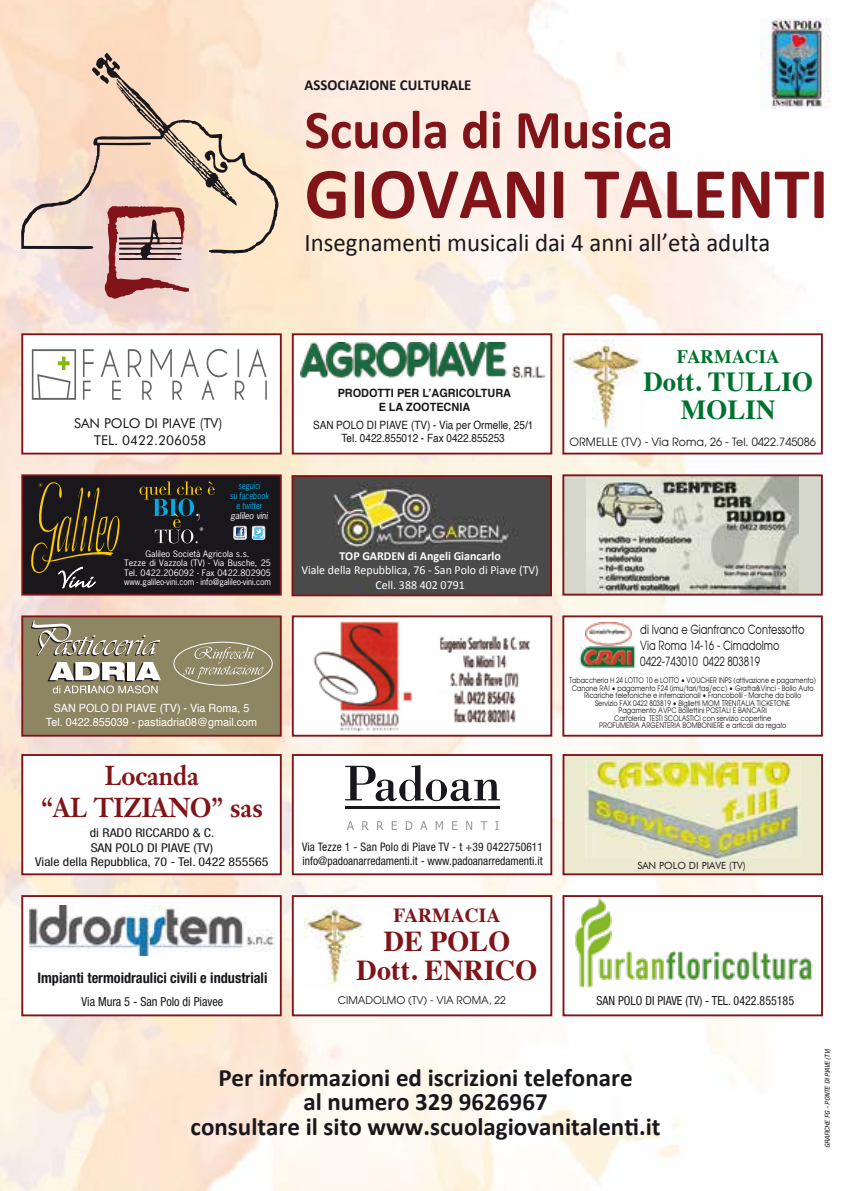
<style>
.page{position:relative;width:851px;height:1191px;background:#fff}
.page>*{position:absolute;margin:0;border:0;box-sizing:border-box;transform-origin:0 0}
.t1{font:700 73.2px "Calibri";color:#801418}
.t2{font:700 54.8px "Calibri";color:#801418}
.t3{font:700 28.8px/28.8px "Times";letter-spacing:.005em;color:#801418;text-align:center}
.t4{font:700 27.6px/27.6px "Times";letter-spacing:.005em;color:#00722d;text-align:center}
.t5{font:700 27px/31.4px "Janson Text";color:#801418;text-align:center;scale:.9 1}
.t6{font:25.6px "Calibri";color:#1a171c}
.t7{font:700 25px/24.8px "Calibri";color:#1a171c;text-align:center}
.t8{font:700 20px "Times";letter-spacing:.005em;color:#801418}
.t9{font:700 19px "Times";letter-spacing:.005em;color:#00722d}
.t10{font:700 15.2px "Calibri";color:#1a171c}
.t11{font:700 condensed 14.6px "Helvetica Neue LT Std";color:#1a171c}
.t12{font:13.6px/16.4px "Futura BT";color:#1a171c;text-align:center}
.t13{font:12.6px/15.8px "Avant Garde";color:#1a171c;scale:.78 1}
.t14{font:condensed 12.6px "Helvetica Neue LT Std";color:#1a171c;scale:.96 1}
.t15{font:condensed 12.6px "Helvetica Neue LT Std";color:#1a171c}
.t16{font:12.2px/14.2px "Calibri";color:#fff;text-align:center}
.t17{font:700 12.2px "Calibri";color:#fff}
.t18{font:condensed 12px/14.2px "Helvetica Neue";color:#1a171c;text-align:center;scale:1.15 1}
.t19{font:condensed 11.8px/14.2px "Helvetica Neue LT Std";color:#1a171c}
.t20{font:11.4px/13.6px "Helvetica";color:#1a171c;text-align:center;scale:.87 1}
.t21{font:11.4px/13.2px "Helvetica";color:#fff;text-align:center;scale:.95 1}
.t22{font:11.4px "Avant Garde";color:#1a171c}
.t23{font:700 11.4px/13.6px "Helvetica";color:#1a171c;text-align:center;scale:.95 1}
.t24{font:10.6px "Avant Garde";color:#1a171c}
.t25{font:10px "Futura BT";color:#1a171c}
.t26{font:italic 8.8px/9.8px "News Gothic";color:#00abe2;text-align:center;scale:.86 1}
.t27{font:italic 8.8px "News Gothic";color:#fff}
.t28{font:8.4px/9.4px "News Gothic";color:#fff;text-align:center;scale:1.06 1}
.t29{font:7.6px/7.6px "Avant Garde";color:#1a171c;text-align:center;scale:.83 1}
.t30{font:italic condensed 6.8px "Helvetica Neue";color:#1a171c;scale:1.1 1}
</style>
<div class="page">
<img style="left:0;top:0;width:827px;height:1191px">
<div style="left:21px;top:474px;width:261px;height:121px;background:#1a171c;border:2px solid #801418"></div>
<div style="left:21px;top:615px;width:261px;height:121px;background:#8e8563;border:2px solid #801418"></div>
<div style="left:294px;top:478px;width:255px;height:115px;background:#4a4a4a"></div>
<img style="left:322px;top:478px;width:198px;height:71px">
<div style="left:291px;top:475px;width:261px;height:121px;border:2px solid #801418"></div>
<div style="left:292px;top:615px;width:260px;height:121px;background:#fff;border:2px solid #801418"></div>
<div style="left:562px;top:615px;width:260px;height:121px;background:#fff;border:2px solid #801418"></div>
<svg style="left:21px;top:53px;width:257px;height:201px;background:#ebd2bd"></svg>
<svg style="left:205px;top:150px;width:22px;height:23px"></svg>
<svg style="left:91px;top:67px;width:18px;height:17px"></svg>
<svg style="left:104px;top:205px;width:85px;height:94px;background:#bf908d"></svg>
<img style="left:760px;top:19px;width:70px;height:90px">
<img style="left:585px;top:622px;width:46px;height:20px">
<img style="left:578px;top:642px;width:58px;height:30px">
<img style="left:313px;top:621px;width:217px;height:111px">
<svg style="left:31px;top:620px;width:129px;height:36px"></svg>
<svg style="left:47px;top:662px;width:114px;height:31px"></svg>
<svg style="left:183px;top:646px;width:80px;height:33px"></svg>
<div style="left:173px;top:642px;width:99px;height:43px;border:1px solid #fff;border-radius:50%"></div>
<div style="left:21px;top:333px;width:261px;height:121px;background:#fff;border:2px solid #801418"></div>
<div style="left:292px;top:333px;width:260px;height:121px;background:#fff;border:2px solid #801418"></div>
<div style="left:562px;top:333px;width:260px;height:121px;background:#fff;border:2px solid #801418"></div>
<svg style="left:83px;top:348px;width:184px;height:52px"></svg>
<svg style="left:32px;top:349px;width:44px;height:51px"></svg>
<img style="left:569px;top:340px;width:71px;height:91px">
<img style="left:301px;top:342px;width:245px;height:36px">
<svg style="left:31px;top:482px;width:89px;height:106px"></svg>
<svg style="left:139px;top:481px;width:76px;height:62px"></svg>
<svg style="left:233px;top:526px;width:14px;height:14px"></svg>
<svg style="left:234px;top:526px;width:31px;height:13px"></svg>
<div style="left:21px;top:895px;width:261px;height:121px;background:#fff;border:2px solid #801418"></div>
<div style="left:292px;top:895px;width:260px;height:121px;background:#fff;border:2px solid #801418"></div>
<div style="left:292px;top:754px;width:260px;height:121px;background:#fff;border:2px solid #801418"></div>
<img style="left:305px;top:904px;width:58px;height:84px">
<div style="left:562px;top:895px;width:260px;height:121px;background:#fff;border:2px solid #801418"></div>
<div style="left:562px;top:754px;width:260px;height:121px;background:#ebead1;border:2px solid #801418"></div>
<img style="left:586px;top:760px;width:214px;height:98px">
<img style="left:30px;top:905px;width:245px;height:50px">
<div style="left:21px;top:754px;width:261px;height:121px;background:#fff;border:2px solid #801418"></div>
<svg style="left:347px;top:821px;width:7px;height:9px"></svg>
<svg style="left:362px;top:821px;width:7px;height:9px"></svg>
<svg style="left:377px;top:821px;width:6px;height:9px"></svg>
<svg style="left:391px;top:821px;width:6px;height:9px"></svg>
<svg style="left:405px;top:821px;width:7px;height:9px"></svg>
<svg style="left:420px;top:821px;width:7px;height:9px"></svg>
<svg style="left:435px;top:821px;width:8px;height:9px"></svg>
<svg style="left:452px;top:821px;width:5px;height:9px"></svg>
<svg style="left:466px;top:821px;width:6px;height:9px"></svg>
<svg style="left:480px;top:821px;width:7px;height:9px"></svg>
<svg style="left:495px;top:821px;width:3px;height:9px"></svg>
<svg style="left:345px;top:765px;width:155px;height:36px"></svg>
<hr style="left:345px;top:806px;width:154px;height:3px;background:#1a171c">
<div style="left:563px;top:475px;width:258px;height:119px;background:#d6d8cb"></div>
<img style="left:586px;top:477px;width:212px;height:115px">
<div style="left:562px;top:474px;width:260px;height:121px;border:2px solid #801418"></div>
<img style="left:561px;top:891px;width:265px;height:106px">
<h3 class="t10" style="left:304px;top:76px;width:168px">ASSOCIAZIONE CULTURALE</h3>
<h2 class="t2" style="left:304px;top:96px;width:370px">Scuola di Musica</h2>
<h1 class="t1" style="left:304px;top:148px;width:525px">GIOVANI TALENTI</h1>
<h3 class="t6" style="left:304px;top:227px;width:467px">Insegnamenti musicali dai 4 anni all’età adulta</h3>
<h3 class="t23" style="left:337px;top:387px;width:184px">PRODOTTI PER L’AGRICOLTURA<br>E LA ZOOTECNIA</h3>
<h3 class="t12" style="left:74px;top:415px;width:150px">SAN POLO DI PIAVE (TV)<br>TEL. 0422.206058</h3>
<h3 class="t20" style="left:313px;top:418px;width:255px">SAN POLO DI PIAVE (TV) - Via per Ormelle, 25/1<br>Tel. 0422.855012 - Fax 0422.855253</h3>
<p class="t26" style="left:230px;top:481px;width:47px">seguici<br>su facebook e twitter</p>
<p class="t27" style="left:230px;top:509px;width:39px">galileo vini</p>
<p class="t28" style="left:124px;top:549px;width:140px">Galileo Società Agricola s.s.<br>Tezze di Vazzola (TV) - Via Busche, 25<br>Tel. 0422.206092 - Fax 0422.802905 www.galileo-vini.com - info@galileo-vini.com</p>
<h3 class="t17" style="left:339px;top:548px;width:163px">TOP GARDEN di Angeli Giancarlo</h3>
<h3 class="t16" style="left:301px;top:563px;width:239px">Viale della Repubblica, 76 - San Polo di Piave (TV)<br>Cell. 388 402 0791</h3>
<h3 class="t21" style="left:46px;top:702px;width:224px">SAN POLO DI PIAVE (TV) - Via Roma, 5<br>Tel. 0422.855039 - pastiadria08@gmail.com</h3>
<h3 class="t5" style="left:41px;top:760px;width:248px">Locanda<br>“AL TIZIANO” sas</h3>
<h3 class="t18" style="left:35px;top:826px;width:204px">di RADO RICCARDO &amp; C.<br>SAN POLO DI PIAVE (TV)<br>Viale della Repubblica, 70 - Tel. 0422 855565</h3>
<h3 class="t11" style="left:37px;top:968px;width:231px">Impianti termoidraulici civili e industriali</h3>
<h3 class="t15" style="left:82px;top:994px;width:143px">Via Mura 5 - San Polo di Piavee</h3>
<h3 class="t19" style="left:302px;top:839px;width:242px">Via Tezze 1 - San Polo di Piave TV - t +39 0422750611 info@padoanarredamenti.it - www.padoanarredamenti.it</h3>
<h3 class="t8" style="left:393px;top:896px;width:109px">FARMACIA</h3>
<h3 class="t3" style="left:356px;top:924px;width:182px">DE POLO<br>Dott. ENRICO</h3>
<h3 class="t24" style="left:338px;top:993px;width:170px">CIMADOLMO (TV) - VIA ROMA, 22</h3>
<h3 class="t9" style="left:676px;top:338px;width:104px">FARMACIA</h3>
<h3 class="t4" style="left:643px;top:365px;width:171px">Dott. TULLIO<br>MOLIN</h3>
<h3 class="t22" style="left:569px;top:435px;width:248px">ORMELLE (TV) - Via Roma, 26 - Tel. 0422.745086</h3>
<h3 class="t13" style="left:640px;top:621px;width:212px">di Ivana e Gianfranco Contessotto<br>Via Roma 14-16 - Cimadolmo<br>0422-743010 0422 803819</h3>
<p class="t29" style="left:569px;top:676px;width:298px">Tabaccheria H 24 LOTTO 10 e LOTTO • VOUCHER INPS (attivazione e pagamento)<br>Canone RAI • pagamento F24 (imu/tari/tasi/ecc) • Gratta&amp;Vinci - Bollo Auto Ricariche telefoniche e internazionali • Francobolli - Marche da bollo<br>Servizio FAX 0422 803819 • Biglietti MOM TRENITALIA TICKETONE<br>Pagamento AVPC Bollettini POSTALI E BANCARI<br>Cartoleria TESTI SCOLASTICI con servizio copertine<br>PROFUMERIA ARGENTERIA BOMBONIERE e articoli da regalo</p>
<h3 class="t25" style="left:637px;top:859px;width:110px">SAN POLO DI PIAVE (TV)</h3>
<h3 class="t14" style="left:596px;top:993px;width:207px">SAN POLO DI PIAVE (TV) - TEL. 0422.855185</h3>
<h3 class="t7" style="left:191px;top:1063px;width:471px">Per informazioni ed iscrizioni telefonare<br>al numero 329 9626967<br>consultare il sito www.scuolagiovanitalenti.it</h3>
<p class="t30" style="left:823px;top:1148px;width:92px;rotate:-90deg">GRAFICHE FG - PONTE DI PIAVE (TV)</p>
</div>
